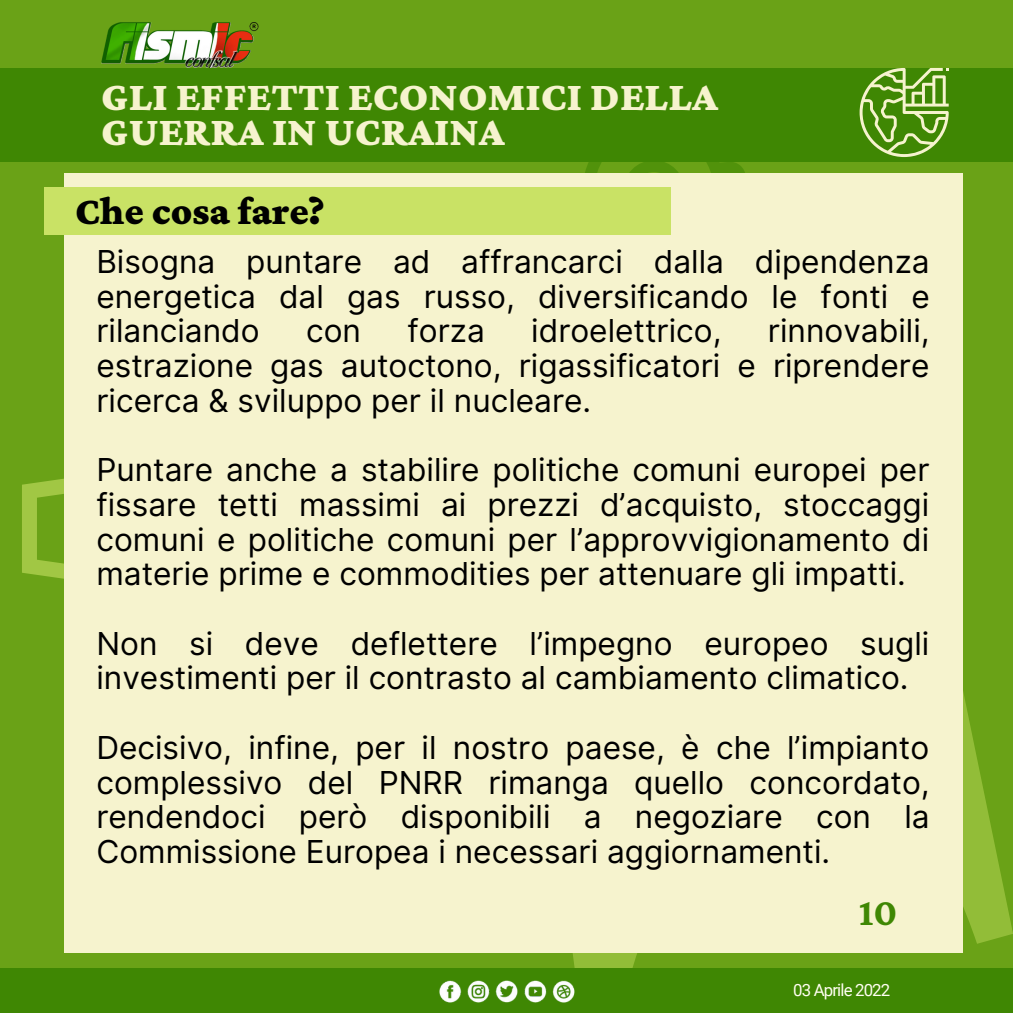
<style>
.page{position:relative;width:1013px;height:1013px;background:#fff}
.page>*{position:absolute;margin:0;border:0;box-sizing:border-box;transform-origin:0 0}
.t1{font:900 41.88px/34.8px "Crimson Pro";color:#f6f3ce}
.t2{font:900 40.25px "Crimson Pro";color:#000}
.t3{font:700 39.38px "Crimson Pro";color:#3f8703}
.t4{font:31.62px/34.8px "Inter";color:#000;text-align:justify}
.t5{font:16.88px "Roboto";letter-spacing:-.05em;color:#fffef1}
</style>
<div class="page">
<div style="left:0;top:0;width:1012px;height:1012px;background:#6aa217"></div>
<svg style="left:572px;top:680px;width:440px;height:288px"></svg>
<div style="left:0;top:968px;width:1012px;height:44px;background:#3f8703"></div>
<svg style="left:534px;top:162px;width:213px;height:12px"></svg>
<svg style="left:22px;top:478px;width:42px;height:101px;fill:#99c13e"></svg>
<div style="left:64px;top:174px;width:898px;height:779px;background:#f6f3ce"></div>
<img style="left:101px;top:22px;width:158px;height:46px">
<img style="left:439px;top:980px;width:135px;height:22px">
<div style="left:0;top:68px;width:1012px;height:94px;background:#3f8703"></div>
<svg style="left:859px;top:68px;width:89px;height:89px"></svg>
<div style="left:44px;top:187px;width:626px;height:47px;background:#c9e265"></div>
<p class="t1" style="left:101px;top:79px;width:618px">GLI EFFETTI ECONOMICI DELLA<br>GUERRA IN UCRAINA</p>
<p class="t2" style="left:75px;top:188px;width:251px">Che cosa fare?</p>
<p class="t4" style="left:96px;top:244px;width:835px">Bisogna puntare ad affrancarci dalla dipendenza energetica dal gas russo, diversificando le fonti e rilanciando</p>
<p class="t4" style="left:306px;top:313px;width:56px">con</p>
<p class="t4" style="left:407px;top:313px;width:79px">forza</p>
<p class="t4" style="left:531px;top:313px;width:192px">idroelettrico,</p>
<p class="t4" style="left:96px;top:313px;width:834px;text-indent:671px">rinnovabili, estrazione gas autoctono, rigassificatori e riprendere ricerca &amp; sviluppo per il nucleare.</p>
<p class="t4" style="left:96px;top:452px;width:834px">Puntare anche a stabilire politiche comuni europei per fissare tetti massimi ai prezzi d’acquisto, stoccaggi comuni e politiche comuni per l’approvvigionamento di materie prime e commodities per attenuare gli impatti.</p>
<p class="t4" style="left:96px;top:626px;width:834px">Non si deve deflettere l’impegno europeo sugli investimenti per il contrasto al cambiamento climatico.</p>
<p class="t4" style="left:96px;top:730px;width:834px">Decisivo, infine, per il nostro paese, è che l’impianto complessivo del PNRR rimanga quello concordato, rendendoci però disponibili a negoziare con la Commissione Europea i necessari aggiornamenti.</p>
<p class="t3" style="left:858px;top:889px;width:40px">10</p>
<p class="t5" style="left:793px;top:980px;width:99px">03 Aprile 2022</p>
</div>
